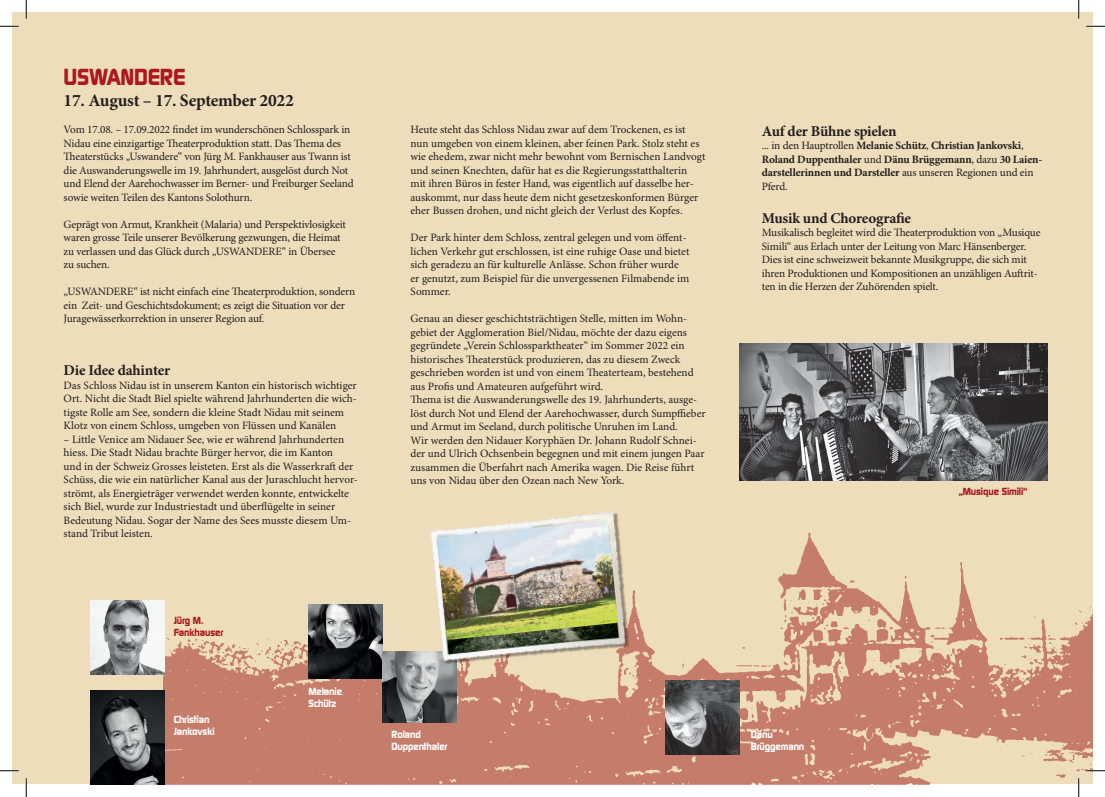
<style>
.page{position:relative;width:1105px;height:797px;background:#fff}
.page>*{position:absolute;margin:0;border:0;box-sizing:border-box;transform-origin:0 0}
.t1{font:700 22.5px "Digital";letter-spacing:-.015em;color:#ab191d}
.t2{font:700 17.5px "Minion Pro";letter-spacing:-.015em;color:#231f20}
.t3{font:700 15px "Minion Pro";letter-spacing:-.015em;color:#231f20}
.t4{font:11.25px/13.5px "Minion Pro";letter-spacing:-.005em;color:#231f20}
.t5{font:700 11.25px/13.5px "Minion Pro";letter-spacing:-.015em;color:#231f20}
.t6{font:700 10px/12px "Digital";letter-spacing:-.015em;color:#fff}
.t7{font:700 10px/12px "Digital";letter-spacing:-.015em;color:#ab191d}
.s1{font-weight:400}
</style>
<div class="page">
<div style="left:12px;top:12px;width:1081px;height:771px;background:#edddba"></div>
<img style="left:164px;top:532px;width:929px;height:253px">
<img style="left:308px;top:604px;width:74px;height:74px">
<img style="left:382px;top:651px;width:74px;height:71px">
<img style="left:665px;top:681px;width:74px;height:73px">
<img style="left:739px;top:343px;width:308px;height:137px">
<img style="left:424px;top:511px;width:214px;height:161px">
<img style="left:437px;top:520px;width:181px;height:120px">
<img style="left:90px;top:600px;width:74px;height:74px">
<img style="left:90px;top:691px;width:74px;height:94px">
<svg style="left:0;top:25px;width:19px;height:2px"></svg>
<svg style="left:1086px;top:25px;width:19px;height:2px"></svg>
<svg style="left:0;top:770px;width:19px;height:1px"></svg>
<svg style="left:1086px;top:770px;width:19px;height:1px"></svg>
<svg style="left:25px;top:0;width:2px;height:19px"></svg>
<svg style="left:25px;top:778px;width:2px;height:19px"></svg>
<svg style="left:1078px;top:0;width:1px;height:19px"></svg>
<svg style="left:1078px;top:778px;width:1px;height:19px"></svg>
<h1 class="t1" style="left:64px;top:64px;width:123px">USWANDERE</h1>
<h2 class="t2" style="left:64px;top:88px;width:232px">17. August – 17. September 2022</h2>
<p class="t4" style="left:64px;top:123px;width:292px">Vom 17.08. – 17.09.2022 findet im wunderschönen Schlosspark in Nidau eine einzigartige Theaterproduktion statt. Das Thema des Theaterstücks „Uswandere“ von Jürg M. Fankhauser aus Twann ist die Auswanderungswelle im 19. Jahrhundert, ausgelöst durch Not und Elend der Aarehochwasser im Berner- und Freiburger Seeland sowie weiten Teilen des Kantons Solothurn.</p>
<p class="t4" style="left:64px;top:218px;width:284px">Geprägt von Armut, Krankheit (Malaria) und Perspektivlosigkeit waren grosse Teile unserer Bevölkerung gezwungen, die Heimat zu verlassen und das Glück durch „USWANDERE“ in Übersee zu suchen.</p>
<p class="t4" style="left:64px;top:285px;width:293px">„USWANDERE“ ist nicht einfach eine Theaterproduktion, sondern ein Zeit- und Geschichtsdokument; es zeigt die Situation vor der<br>Juragewässerkorrektion in unserer Region auf.</p>
<h3 class="t3" style="left:64px;top:360px;width:108px">Die Idee dahinter</h3>
<p class="t4" style="left:64px;top:379px;width:295px">Das Schloss Nidau ist in unserem Kanton ein historisch wichtiger Ort. Nicht die Stadt Biel spielte während Jahrhunderten die wich&shy;tigste Rolle am See, sondern die kleine Stadt Nidau mit seinem Klotz von einem Schloss, umgeben von Flüssen und Kanälen</p>
<p class="t4" style="left:64px;top:433px;width:296px">– Little Venice am Nidauer See, wie er während Jahrhunderten hiess. Die Stadt Nidau brachte Bürger hervor, die im Kanton<br>und in der Schweiz Grosses leisteten. Erst als die Wasserkraft der Schüss, die wie ein natürlicher Kanal aus der Juraschlucht hervor&shy;strömt, als Energieträger verwendet werden konnte, entwickelte sich Biel, wurde zur Industriestadt und überflügelte in seiner Bedeutung Nidau. Sogar der Name des Sees musste diesem Um&shy;stand Tribut leisten.</p>
<p class="t7" style="left:174px;top:614px;width:51px">Jürg M.<br>Fankhauser</p>
<p class="t6" style="left:174px;top:714px;width:43px">Christian<br>Jankovski</p>
<p class="t6" style="left:308px;top:685px;width:35px">Melanie<br>Schütz</p>
<p class="t4" style="left:410px;top:123px;width:297px">Heute steht das Schloss Nidau zwar auf dem Trockenen, es ist nun umgeben von einem kleinen, aber feinen Park. Stolz steht es wie ehedem, zwar nicht mehr bewohnt vom Bernischen Landvogt und seinen Knechten, dafür hat es die Regierungsstatthalterin<br>mit ihren Büros in fester Hand, was eigentlich auf dasselbe her&shy;auskommt, nur dass heute dem nicht gesetzeskonformen Bürger eher Bussen drohen, und nicht gleich der Verlust des Kopfes.</p>
<p class="t4" style="left:410px;top:231px;width:280px">Der Park hinter dem Schloss, zentral gelegen und vom öffent&shy;lichen Verkehr gut erschlossen, ist eine ruhige Oase und bietet sich geradezu an für kulturelle Anlässe. Schon früher wurde er genutzt, zum Beispiel für die unvergessenen Filmabende im Sommer.</p>
<p class="t4" style="left:410px;top:312px;width:297px">Genau an dieser geschichtsträchtigen Stelle, mitten im Wohn&shy;gebiet der Agglomeration Biel/Nidau, möchte der dazu eigens gegründete „Verein Schlossparktheater“ im Sommer 2022 ein historisches Theaterstück produzieren, das zu diesem Zweck geschrieben worden ist und von einem Theaterteam, bestehend aus Profis und Amateuren aufgeführt wird.<br>Thema ist die Auswanderungswelle des 19. Jahrhunderts, ausge&shy;löst durch Not und Elend der Aarehochwasser, durch Sumpffieber und Armut im Seeland, durch politische Unruhen im Land.<br>Wir werden den Nidauer Koryphäen Dr. Johann Rudolf Schnei&shy;der und Ulrich Ochsenbein begegnen und mit einem jungen Paar zusammen die Überfahrt nach Amerika wagen. Die Reise führt uns von Nidau über den Ozean nach New York.</p>
<p class="t6" style="left:391px;top:728px;width:57px">Roland<br>Duppenthaler</p>
<h3 class="t3" style="left:762px;top:120px;width:136px">Auf der Bühne spielen</h3>
<p class="t5" style="left:762px;top:139px;width:282px"><span class="s1">... in den Hauptrollen</span> Melanie Schütz<span class="s1">,</span> Christian Jankovski<span class="s1">, </span>Roland Duppenthaler <span class="s1">und</span> Dänu Brüggemann<span class="s1">, dazu</span> 30 Laien&shy;darstellerinnen und Darsteller <span class="s1">aus unseren Regionen und ein Pferd.</span></p>
<h3 class="t3" style="left:762px;top:207px;width:151px">Musik und Choreografie</h3>
<p class="t4" style="left:762px;top:226px;width:280px">Musikalisch begleitet wird die Theaterproduktion von „Musique Simili“ aus Erlach unter der Leitung von Marc Hänsenberger.<br>Dies ist eine schweizweit bekannte Musikgruppe, die sich mit ihren Produktionen und Kompositionen an unzähligen Auftrit&shy;ten in die Herzen der Zuhörenden spielt.</p>
<p class="t6" style="left:751px;top:728px;width:55px">Dänu<br>Brüggemann</p>
<p class="t7" style="left:959px;top:486px;width:70px">„Musique Simili“</p>
</div>
